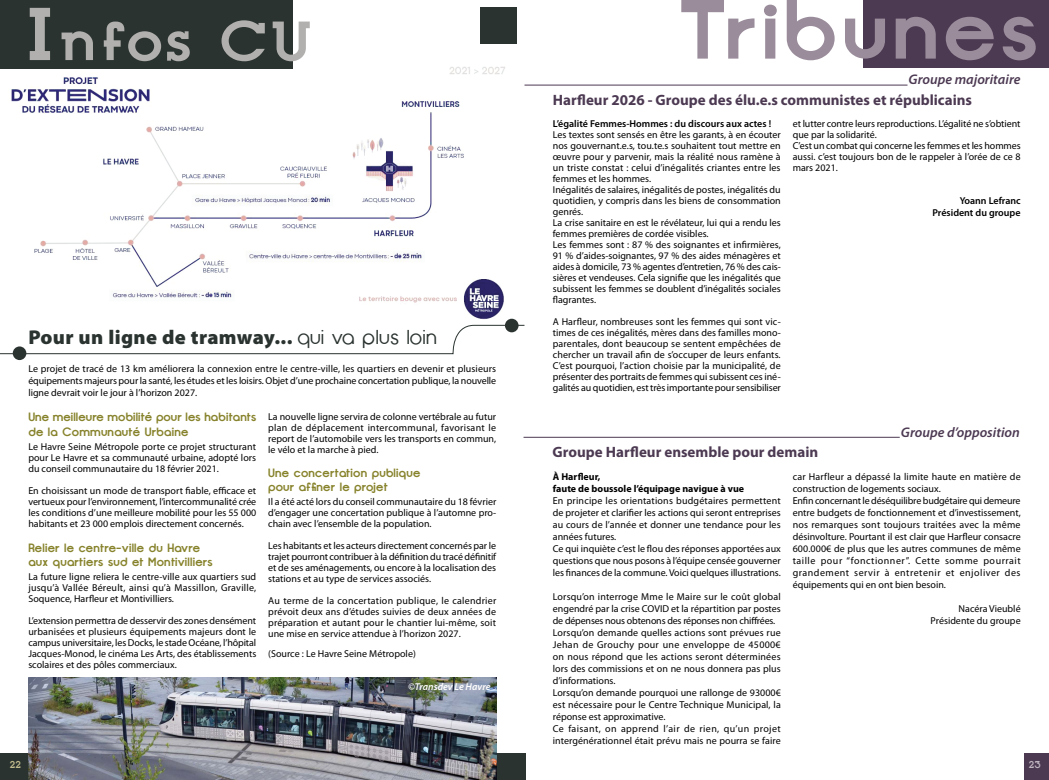
<style>
.page{position:relative;width:1049px;height:780px;background:#fff}
.page>*{position:absolute;margin:0;border:0;box-sizing:border-box;transform-origin:0 0}
.t1{font:700 55px "Opificio Serif";letter-spacing:.03em;color:#b1b0af;scale:1.1 1}
.t2{font:900 20px "Myriad Pro";letter-spacing:.02em;color:#2a332f}
.t3{font:700 15px "Myriad Pro";color:#4c3952}
.t4{font:italic 600 14px "Myriad Pro";color:#4c3952}
.t5{font:700 12px/14.4px "Opificio";letter-spacing:.015em;color:#87832c}
.t6{font:10px/11px "Myriad Pro";color:#000;text-align:justify}
.t7{font:600 10px/12px "Myriad Pro";color:#000;text-align:right}
.t8{font:700 10px/12px "Myriad Pro";color:#000}
.t9{font:italic 600 10px "Myriad Pro";color:#fff}
.t10{font:700 10px "Opificio Serif";color:#bfb6c0}
.t11{font:700 10px "Opificio Serif";color:#c2bb8e}
.s1{font-size:74.6px}
.s2{font-family:"Opificio";font-weight:400}
</style>
<div class="page">
<div style="left:863px;top:0;width:186px;height:68px;background:#4c3952"></div>
<svg style="left:681px;top:0;width:355px;height:60px"></svg>
<img style="left:0;top:58px;width:518px;height:265px">
<svg style="left:1024px;top:753px;width:25px;height:27px"></svg>
<div style="left:0;top:0;width:292px;height:68px;background:#2a332f"></div>
<div style="left:0;top:753px;width:526px;height:27px;background:#2a332f"></div>
<hr style="left:524px;top:85px;width:383px;height:1px;background:#4c3952">
<hr style="left:523px;top:437px;width:377px;height:1px;background:#4c3952">
<svg style="left:0;top:324px;width:525px;height:30px"></svg>
<div style="left:13px;top:346px;width:13px;height:14px;background:#2a332f;border-radius:50%"></div>
<div style="left:505px;top:319px;width:13px;height:13px;background:#2a332f;border-radius:50%"></div>
<img style="left:28px;top:677px;width:468px;height:103px">
<div style="left:480px;top:8px;width:36px;height:36px;background:#2a332f"></div>
<h1 class="t1" style="left:25px;top:8px;width:263px"><span class="s1">I</span>nfos CU</h1>
<h2 class="t2" style="left:28px;top:323px;width:410px">Pour un ligne de tramway... <span class="s2">qui va plus loin</span></h2>
<p class="t6" style="left:28px;top:362px;width:469px;line-height:12px">Le projet de tracé de 13 km améliorera la connexion entre le centre-ville, les quartiers en devenir et plusieurs équipements majeurs pour la santé, les études et les loisirs. Objet d’une prochaine concertation publique, la nouvelle ligne devrait voir le jour à l’horizon 2027.</p>
<p class="t5" style="left:28px;top:410px;width:229px">Une meilleure mobilité pour les habitants de la Communauté Urbaine</p>
<p class="t6" style="left:28px;top:440px;width:229px">Le Havre Seine Métropole porte ce projet structurant pour Le Havre et sa communauté urbaine, adopté lors du conseil communautaire du 18 février 2021.</p>
<p class="t6" style="left:28px;top:484px;width:229px">En choisissant un mode de transport fiable, efficace et vertueux pour l’environnement, l’intercommunalité crée les conditions d’une meilleure mobilité pour les 55 000 habitants et 23 000 emplois directement concernés.</p>
<p class="t5" style="left:28px;top:541px;width:186px">Relier le centre-ville du Havre aux quartiers sud et Montivilliers</p>
<p class="t6" style="left:28px;top:571px;width:229px">La future ligne reliera le centre-ville aux quartiers sud jusqu’à Vallée Béreult, ainsi qu’à Massillon, Graville, Soquence, Harfleur et Montivilliers.</p>
<p class="t6" style="left:28px;top:615px;width:230px">L’extension permettra de desservir des zones densément urbanisées et plusieurs équipements majeurs dont le campus universitaire, les Docks, le stade Océane, l’hôpital Jacques-Monod, le cinéma Les Arts, des établissements scolaires et des pôles commerciaux.</p>
<p class="t6" style="left:268px;top:411px;width:229px">La nouvelle ligne servira de colonne vertébrale au futur plan de déplacement intercommunal, favorisant le report de l’automobile vers les transports en commun, le vélo et la marche à pied.</p>
<p class="t5" style="left:268px;top:465px;width:154px">Une concertation publique pour affiner le projet</p>
<p class="t6" style="left:268px;top:496px;width:229px">Il a été acté lors du conseil communautaire du 18 février d’engager une concertation publique à l’automne pro&shy;chain avec l’ensemble de la population.</p>
<p class="t6" style="left:268px;top:540px;width:229px">Les habitants et les acteurs directement concernés par le trajet pourront contribuer à la définition du tracé définitif et de ses aménagements, ou encore à la localisation des stations et au type de services associés.</p>
<p class="t6" style="left:268px;top:595px;width:229px">Au terme de la concertation publique, le calendrier prévoit deux ans d’études suivies de deux années de préparation et autant pour le chantier lui-même, soit une mise en service attendue à l’horizon 2027.</p>
<p class="t6" style="left:268px;top:648px;width:149px">(Source : Le Havre Seine Métropole)</p>
<p class="t9" style="left:408px;top:680px;width:84px">©Transdev Le Havre</p>
<p class="t11" style="left:10px;top:758px;width:13px">22</p>
<h3 class="t4" style="left:909px;top:70px;width:113px">Groupe majoritaire</h3>
<h3 class="t3" style="left:553px;top:90px;width:421px">Harfleur 2026 - Groupe des élu.e.s communistes et républicains</h3>
<p class="t7" style="left:553px;top:117px;width:220px">L’égalité Femmes-Hommes : du discours aux actes !</p>
<p class="t6" style="left:553px;top:129px;width:230px;text-align:left">Les textes sont sensés en être les garants, à en écouter nos gouvernant.e.s, tou.te.s souhaitent tout mettre en œuvre pour y parvenir, mais la réalité nous ramène à un triste constat : celui d’inégalités criantes entre les femmes et les hommes.<br>Inégalités de salaires, inégalités de postes, inégalités du quotidien, y compris dans les biens de consommation genrés.<br>La crise sanitaire en est le révélateur, lui qui a rendu les femmes premières de cordée visibles.<br>Les femmes sont : 87 % des soignantes et infirmières, 91 % d’aides-soignantes, 97 % des aides ménagères et aides à domicile, 73 % agentes d’entretien, 76 % des cais&shy;sières et vendeuses. Cela signifie que les inégalités que subissent les femmes se doublent d’inégalités sociales flagrantes.</p>
<p class="t6" style="left:553px;top:316px;width:230px">A Harfleur, nombreuses sont les femmes qui sont vic&shy;times de ces inégalités, mères dans des familles mono&shy;parentales, dont beaucoup se sentent empêchées de chercher un travail afin de s’occuper de leurs enfants.<br>C’est pourquoi, l’action choisie par la municipalité, de présenter des portraits de femmes qui subissent ces iné&shy;galités au quotidien, est très importante pour sensibiliser</p>
<p class="t6" style="left:793px;top:118px;width:229px;text-align:left">et lutter contre leurs reproductions. L’égalité ne s’obtient que par la solidarité.<br>C’est un combat qui concerne les femmes et les hommes aussi. c’est toujours bon de le rappeler à l’orée de ce 8 mars 2021.</p>
<p class="t7" style="left:932px;top:194px;width:90px">Yoann Lefranc<br>Président du groupe</p>
<h3 class="t3" style="left:553px;top:441px;width:267px">Groupe Harfleur ensemble pour demain</h3>
<h3 class="t4" style="left:901px;top:424px;width:120px">Groupe d’opposition</h3>
<p class="t8" style="left:553px;top:470px;width:193px">À Harfleur,<br>faute de boussole l’équipage navigue à vue</p>
<p class="t6" style="left:553px;top:494px;width:229px;line-height:12px;text-align:left">En principe les orientations budgétaires permettent de projeter et clarifier les actions qui seront entreprises au cours de l’année et donner une tendance pour les années futures.<br>Ce qui inquiète c’est le flou des réponses apportées aux questions que nous posons à l’équipe censée gouverner les finances de la commune. Voici quelques illustrations.</p>
<p class="t6" style="left:553px;top:590px;width:230px;line-height:12px;text-align:left">Lorsqu’on interroge Mme le Maire sur le coût global engendré par la crise COVID et la répartition par postes de dépenses nous obtenons des réponses non chiffrées.<br>Lorsqu’on demande quelles actions sont prévues rue Jehan de Grouchy pour une enveloppe de 45000€ on nous répond que les actions seront déterminées lors des commissions et on ne nous donnera pas plus d’informations.<br>Lorsqu’on demande pourquoi une rallonge de 93000€ est nécessaire pour le Centre Technique Municipal, la réponse est approximative.<br>Ce faisant, on apprend l’air de rien, qu’un projet intergénérationnel était prévu mais ne pourra se faire</p>
<p class="t6" style="left:793px;top:470px;width:230px;line-height:12px;text-align:left">car Harfleur a dépassé la limite haute en matière de construction de logements sociaux.<br>Enfin concernant le déséquilibre budgétaire qui demeure entre budgets de fonctionnement et d’investissement, nos remarques sont toujours traitées avec la même désinvolture. Pourtant il est clair que Harfleur consacre 600.000€ de plus que les autres communes de même taille pour “fonctionner”. Cette somme pourrait grandement servir à entretenir et enjoliver des équipements qui en ont bien besoin.</p>
<p class="t6" style="left:931px;top:602px;width:92px;line-height:12px;text-align:right">Nacéra Vieublé<br>Présidente du groupe</p>
<p class="t10" style="left:1029px;top:758px;width:14px">23</p>
</div>
